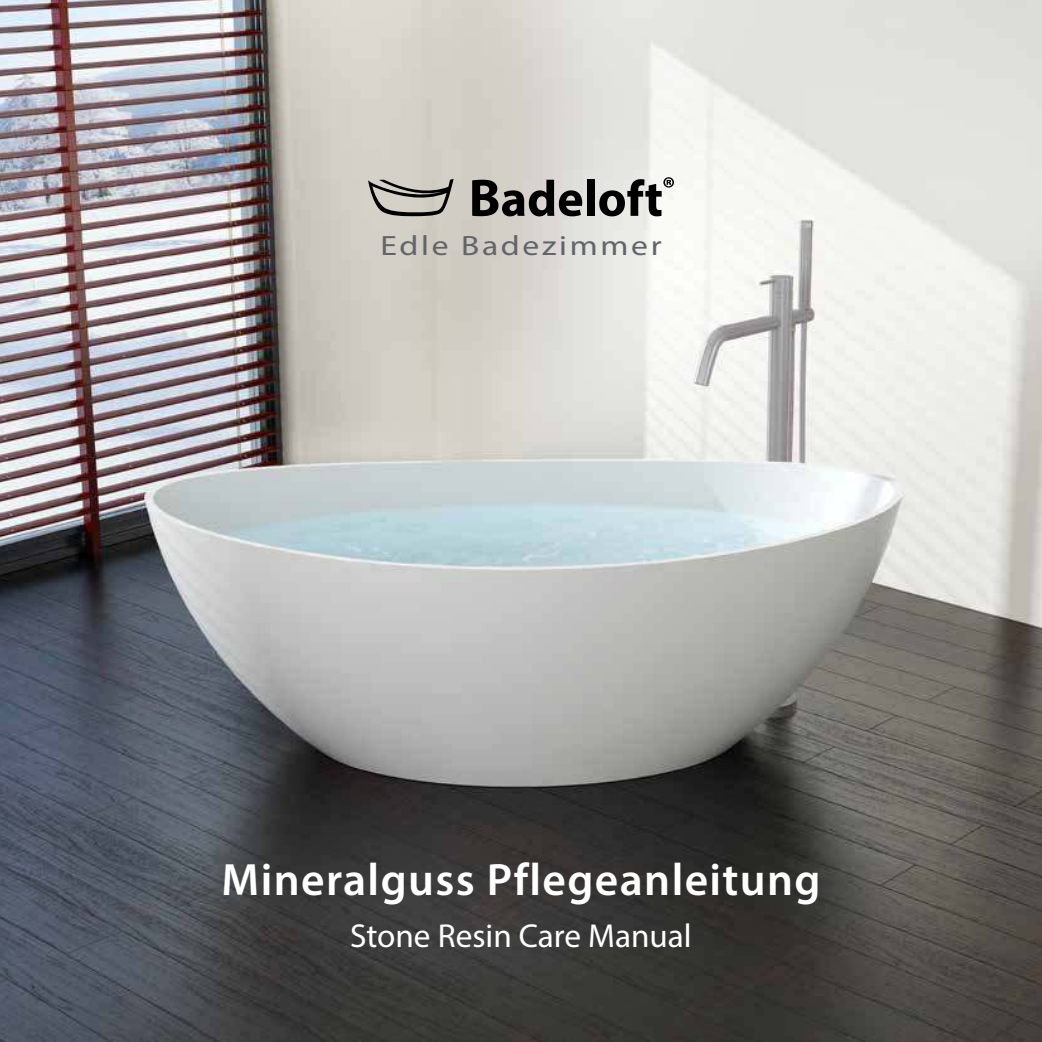
<style>
.page{position:relative;width:1042px;height:1042px;background:#fff}
.page>*{position:absolute;margin:0;border:0;box-sizing:border-box;transform-origin:0 0}
.t1{font:600 45.5px "Myriad Pro";letter-spacing:.03em;color:#fff}
.t2{font:33.25px "Myriad Pro";color:#fff}
.t3{font:28px "Myriad Pro";letter-spacing:.08em;color:#616469;scale:1.2 1}
</style>
<div class="page">
<img style="left:0;top:0;width:1042px;height:1042px">
<svg style="left:472px;top:180px;width:110px;height:36px;background:#686664"></svg>
<div style="left:587px;top:180px;width:7px;height:36px;background:#000"></div>
<svg style="left:599px;top:177px;width:75px;height:39px"></svg>
<svg style="left:368px;top:179px;width:85px;height:37px;background:#999690"></svg>
<p class="t3" style="left:380px;top:232px;width:236px">Edle Badezimmer</p>
<p class="t1" style="left:221px;top:862px;width:601px">Mineralguss Pflegeanleitung</p>
<p class="t2" style="left:350px;top:920px;width:343px">Stone Resin Care Manual</p>
</div>
